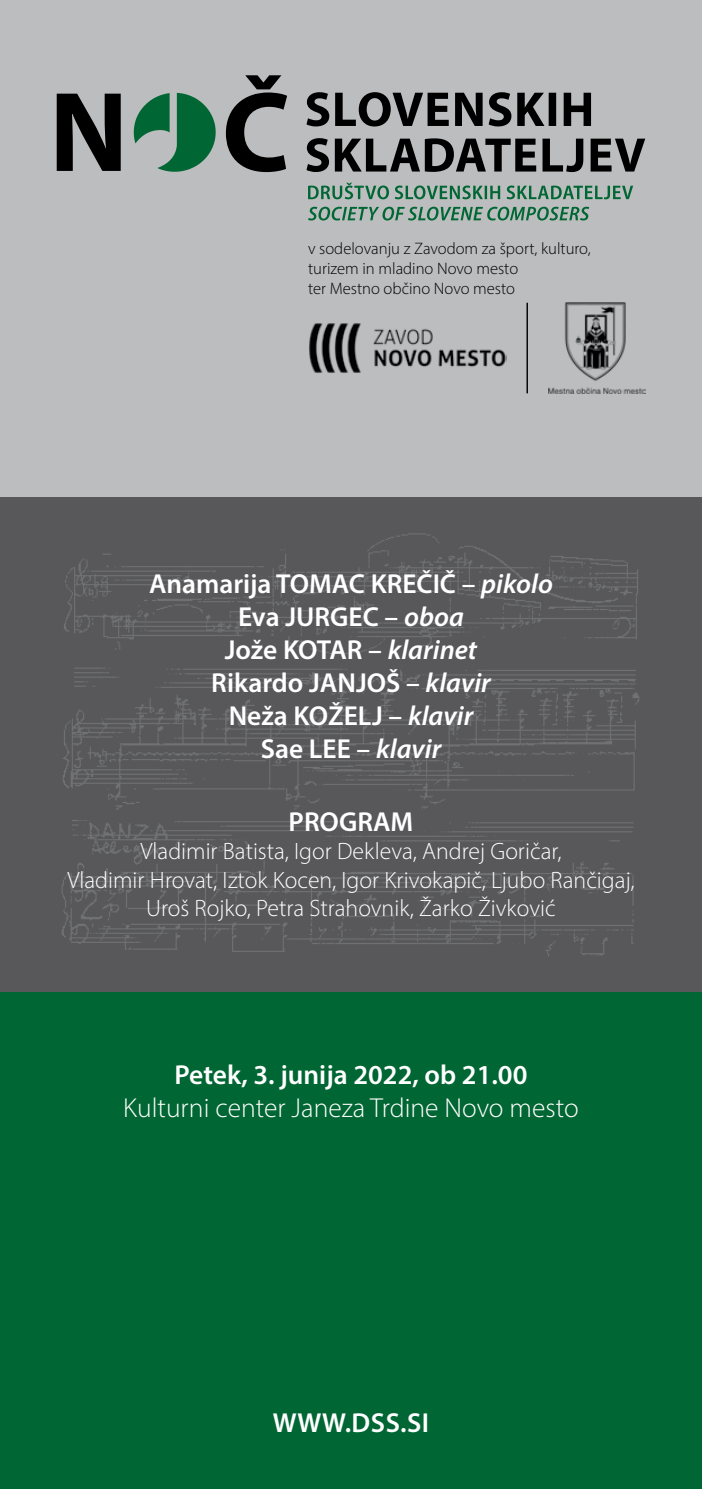
<style>
.page{position:relative;width:702px;height:1489px;background:#fff}
.page>*{position:absolute;margin:0;border:0;box-sizing:border-box;transform-origin:0 0}
.body-prvi{font:600 27.5px "Myriad Pro";color:#fff}
.body-prvi-2{font:300 27.5px "Myriad Pro";color:#fff}
.body-01{font:600 27.5px "Myriad Pro";letter-spacing:.02em;color:#fff}
.body-prvi-3{font:300 23.75px/28.5px "Myriad Pro";color:#fff;text-align:center}
.Naslovka_-_Center{font:300 16.75px "Myriad Pro";color:#000}
.s1{font-style:italic}
</style>
<div class="page">
<div style="left:0;top:496px;width:702px;height:496px;background:#58585a"></div>
<img style="left:62px;top:533px;width:577px;height:424px">
<div style="left:0;top:992px;width:702px;height:496px;background:#063"></div>
<div style="left:0;top:0;width:702px;height:496px;background:#bbbdbe"></div>
<svg style="left:308px;top:207px;width:281px;height:13px"></svg>
<svg style="left:308px;top:183px;width:325px;height:16px"></svg>
<svg style="left:134px;top:93px;width:82px;height:79px"></svg>
<svg style="left:57px;top:94px;width:64px;height:77px"></svg>
<svg style="left:226px;top:75px;width:61px;height:97px"></svg>
<svg style="left:306px;top:138px;width:339px;height:34px"></svg>
<svg style="left:306px;top:92px;width:285px;height:34px"></svg>
<hr style="left:526px;top:303px;width:2px;height:90px;background:#000">
<img style="left:548px;top:303px;width:97px;height:90px">
<img style="left:309px;top:323px;width:197px;height:50px">
<p class="Naslovka_-_Center" style="left:308px;top:239px;width:284px">v sodelovanju z Zavodom za šport, kulturo,</p>
<p class="Naslovka_-_Center" style="left:308px;top:259px;width:211px">turizem in mladino Novo mesto</p>
<p class="Naslovka_-_Center" style="left:308px;top:279px;width:208px">ter Mestno občino Novo mesto</p>
<p class="body-prvi" style="left:149px;top:566px;width:405px">Anamarija TOMAC KREČIČ – <span class="s1">pikolo</span></p>
<p class="body-prvi" style="left:238px;top:599px;width:227px">Eva JURGEC – <span class="s1">oboa</span></p>
<p class="body-prvi" style="left:225px;top:632px;width:254px">Jože KOTAR – <span class="s1">klarinet</span></p>
<p class="body-prvi" style="left:211px;top:665px;width:281px">Rikardo JANJOŠ – <span class="s1">klavir</span></p>
<p class="body-prvi" style="left:229px;top:698px;width:246px">Neža KOŽELJ – <span class="s1">klavir</span></p>
<p class="body-prvi" style="left:261px;top:731px;width:182px">Sae LEE – <span class="s1">klavir</span></p>
<p class="body-prvi" style="left:288px;top:803px;width:126px">PROGRAM</p>
<p class="body-prvi-3" style="left:140px;top:836px;width:422px">Vladimir Batista, Igor Dekleva, Andrej Goričar,</p>
<p class="body-prvi-3" style="left:67px;top:865px;width:568px">Vladimir Hrovat, Iztok Kocen, Igor Krivokapič, Ljubo Rančigaj,<br>Uroš Rojko, Petra Strahovnik, Žarko Živković</p>
<p class="body-prvi" style="left:174px;top:1056px;width:354px">Petek, 3. junija 2022, ob 21.00</p>
<p class="body-prvi-2" style="left:123px;top:1091px;width:457px">Kulturni center Janeza Trdine Novo mesto</p>
<p class="body-01" style="left:273px;top:1405px;width:158px">WWW.DSS.SI</p>
</div>
